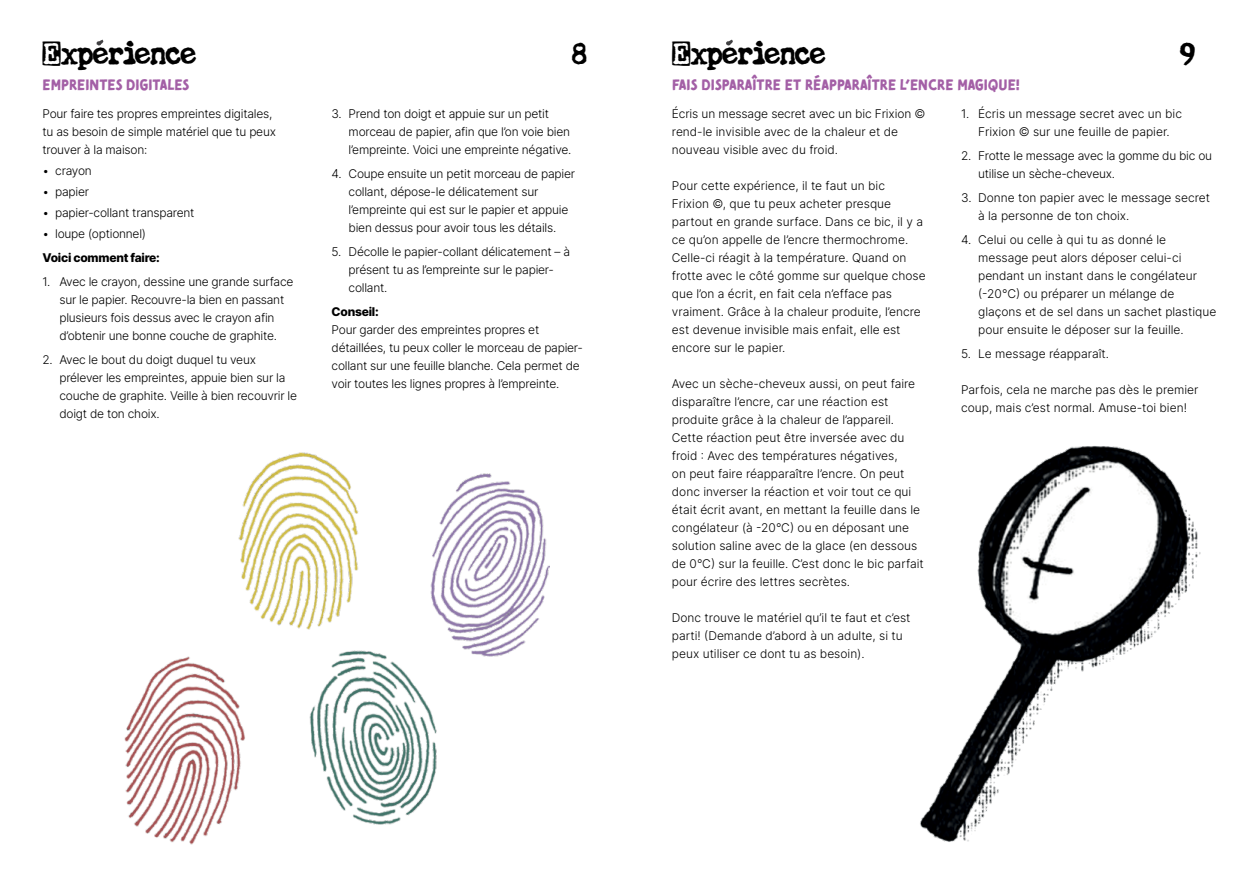
<style>
.page{position:relative;width:1259px;height:893px;background:#fff}
.page>*{position:absolute;margin:0;border:0;box-sizing:border-box;transform-origin:0 0}
.t1{font:30px "La Machine Company";color:#000}
.t2{font:15px "Tomarik Brush";color:#a35fa6}
.t3{font:300 12px/18px "Inter";color:#000}
.t4{font:300 12px/18px "Inter";letter-spacing:-.02em;color:#000}
.t5{font:800 12px "Inter";letter-spacing:-.02em;color:#000}
</style>
<div class="page">
<img style="left:920px;top:446px;width:281px;height:396px">
<img style="left:124px;top:656px;width:313px;height:188px">
<img style="left:210px;top:452px;width:339px;height:208px">
<svg style="left:726px;top:40px;width:7px;height:6px"></svg>
<svg style="left:96px;top:40px;width:7px;height:6px"></svg>
<h1 class="t1" style="left:43px;top:39px;width:155px">Experience</h1>
<h1 class="t1" style="left:572px;top:39px;width:16px">8</h1>
<h1 class="t1" style="left:672px;top:39px;width:155px">Experience</h1>
<h1 class="t1" style="left:1180px;top:39px;width:16px">9</h1>
<p class="t2" style="left:43px;top:71px;width:148px">EMPREINTES DIGITALES</p>
<p class="t2" style="left:672px;top:71px;width:349px">FAIS DISPARAÎTRE ET RÉAPPARAÎTRE L’ENCRE MAGIQUE!</p>
<p class="t4" style="left:43px;top:104px;width:235px">Pour faire tes propres empreintes digitales, tu as besoin de simple matériel que tu peux trouver à la maison:</p>
<p class="t3" style="left:43px;top:161px;width:51px">• crayon</p>
<p class="t3" style="left:43px;top:182px;width:48px">• papier</p>
<p class="t4" style="left:42px;top:203px;width:153px">• papier-collant transparent</p>
<p class="t4" style="left:42px;top:224px;width:105px">• loupe (optionnel)</p>
<p class="t5" style="left:42px;top:249px;width:119px">Voici comment faire:</p>
<p class="t4" style="left:59px;top:272px;width:235px;text-indent:-17px">1. Avec le crayon, dessine une grande surface sur le papier. Recouvre-la bien en passant plusieurs fois dessus avec le crayon afin d’obtenir une bonne couche de graphite.</p>
<p class="t4" style="left:59px;top:350px;width:239px;text-indent:-17px">2. Avec le bout du doigt duquel tu veux prélever les empreintes, appuie bien sur la couche de graphite. Veille à bien recouvrir le doigt de ton choix.</p>
<p class="t3" style="left:672px;top:104px;width:255px">Écris un message secret avec un bic Frixion © rend-le invisible avec de la chaleur et de nouveau visible avec du froid.</p>
<p class="t3" style="left:672px;top:176px;width:255px">Pour cette expérience, il te faut un bic<br>Frixion ©, que tu peux acheter presque partout en grande surface. Dans ce bic, il y a ce qu’on appelle de l’encre thermochrome.<br>Celle-ci réagit à la température. Quand on frotte avec le côté gomme sur quelque chose que l’on a écrit, en fait cela n’efface pas vraiment. Grâce à la chaleur produite, l’encre est devenue invisible mais enfait, elle est encore sur le papier.</p>
<p class="t3" style="left:672px;top:374px;width:253px">Avec un sèche-cheveux aussi, on peut faire disparaître l’encre, car une réaction est produite grâce à la chaleur de l’appareil.<br>Cette réaction peut être inversée avec du froid : Avec des températures négatives,<br>on peut faire réapparaître l’encre. On peut donc inverser la réaction et voir tout ce qui était écrit avant, en mettant la feuille dans le congélateur (à -20°C) ou en déposant une solution saline avec de la glace (en dessous de 0°C) sur la feuille. C’est donc le bic parfait pour écrire des lettres secrètes.</p>
<p class="t3" style="left:672px;top:608px;width:240px">Donc trouve le matériel qu’il te faut et c’est parti! (Demande d’abord à un adulte, si tu peux utiliser ce dont tu as besoin).</p>
<p class="t3" style="left:961px;top:104px;width:222px;text-align:center">1. Écris un message secret avec un bic<br>Frixion © sur une feuille de papier.</p>
<p class="t4" style="left:978px;top:146px;width:235px;text-indent:-17px">2. Frotte le message avec la gomme du bic ou utilise un sèche-cheveux.</p>
<p class="t3" style="left:978px;top:188px;width:233px;text-indent:-17px">3. Donne ton papier avec le message secret à la personne de ton choix.</p>
<p class="t3" style="left:978px;top:230px;width:240px;text-indent:-17px">4. Celui ou celle à qui tu as donné le message peut alors déposer celui-ci pendant un instant dans le congélateur (-20°C) ou préparer un mélange de glaçons et de sel dans un sachet plastique pour ensuite le déposer sur la feuille.</p>
<p class="t3" style="left:961px;top:344px;width:149px">5. Le message réapparaît.</p>
<p class="t3" style="left:961px;top:380px;width:239px">Parfois, cela ne marche pas dès le premier coup, mais c’est normal. Amuse-toi bien!</p>
<p class="t4" style="left:349px;top:104px;width:224px;text-indent:-17px">3. Prend ton doigt et appuie sur un petit morceau de papier, afin que l’on voie bien l’empreinte. Voici une empreinte négative.</p>
<p class="t4" style="left:349px;top:164px;width:228px;text-indent:-17px">4. Coupe ensuite un petit morceau de papier collant, dépose-le délicatement sur l’empreinte qui est sur le papier et appuie bien dessus pour avoir tous les détails.</p>
<p class="t4" style="left:349px;top:242px;width:223px;text-indent:-17px">5. Décolle le papier-collant délicatement – à présent tu as l’empreinte sur le papier&shy;collant.</p>
<p class="t5" style="left:332px;top:303px;width:49px">Conseil:</p>
<p class="t4" style="left:332px;top:320px;width:253px">Pour garder des empreintes propres et détaillées, tu peux coller le morceau de papier&shy;collant sur une feuille blanche. Cela permet de voir toutes les lignes propres à l’empreinte.</p>
</div>
